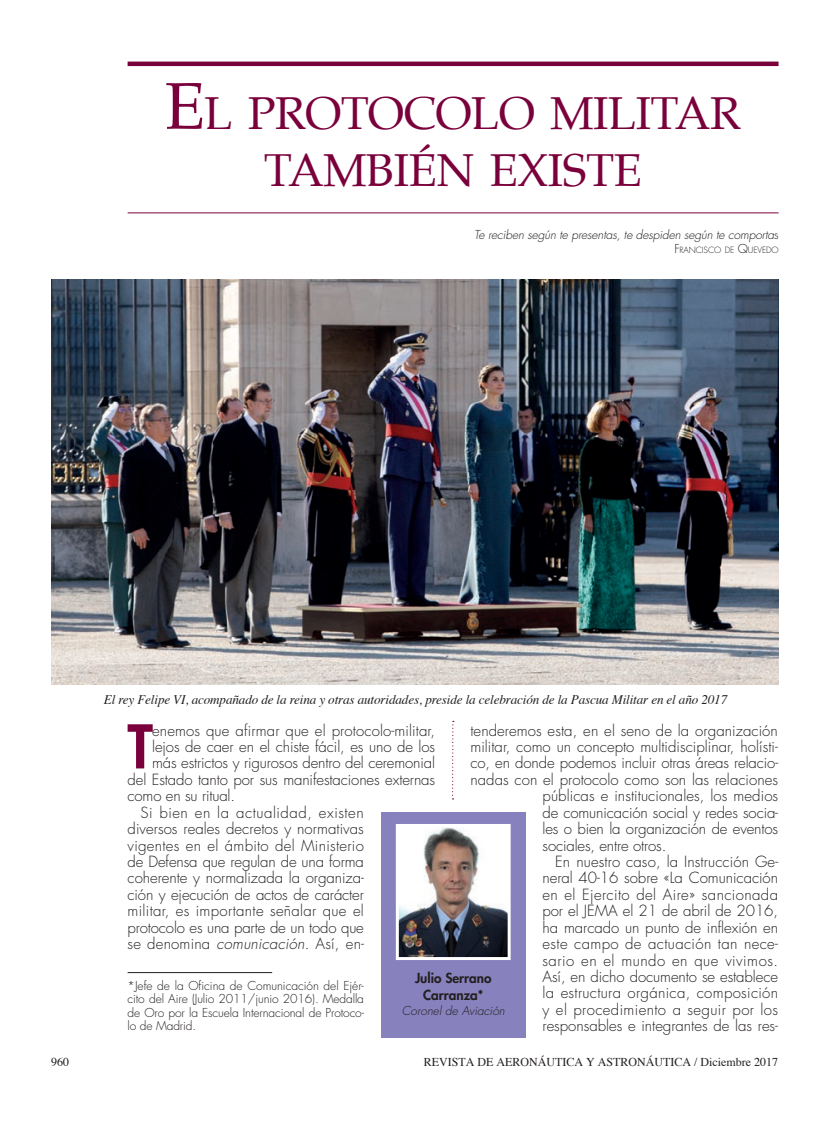
<style>
.page{position:relative;width:825px;height:1127px;background:#fff}
.page>*{position:absolute;margin:0;border:0;box-sizing:border-box;transform-origin:0 0}
.t1{font:800 58.5px "Futura";color:#7a003b;scale:.95 1}
.t2{font:46.2px/57px "Palatino";letter-spacing:-.015em;color:#7a003b;text-align:center}
.t3{font:300 15px "Futura";color:#231f20}
.t4{font:300 15px "Futura";letter-spacing:.02em;color:#231f20}
.t5{font:300 15px "Futura";letter-spacing:.025em;color:#231f20}
.t6{font:300 15px "Futura";letter-spacing:.035em;color:#231f20}
.t7{font:800 13.5px/16.5px "Futura";color:#231f20;text-align:center}
.t8{font:italic 13.2px "Times";letter-spacing:-.01em;color:#231f20}
.t9{font:300 12px/13.5px "Futura";letter-spacing:-.01em;color:#231f20;text-align:justify}
.t10{font:italic 300 12px "Futura";letter-spacing:-.01em;color:#231f20}
.t11{font:12px "Times";color:#231f20}
.t12{font:300 8.4px "Futura";letter-spacing:-.015em;color:#231f20}
.s1{font-size:66px}
.s2{font-style:normal}
.s3{font-size:12px}
.s4{font-style:italic}
</style>
<div class="page">
<svg style="left:452px;top:721px;width:2px;height:78px"></svg>
<hr style="left:128px;top:62px;width:651px;height:4px;background:#7a003b">
<hr style="left:128px;top:213px;width:651px;height:1px;background:#7a003b">
<div style="left:381px;top:812px;width:145px;height:226px;background:#8781bd"></div>
<img style="left:400px;top:828px;width:107px;height:128px">
<div style="left:396px;top:824px;width:115px;height:136px;border:3px solid #fff"></div>
<hr style="left:128px;top:972px;width:144px;height:1px;background:#231f20">
<img style="left:51px;top:279px;width:728px;height:406px">
<h2 class="t2" style="left:165px;top:84px;width:578px"><span class="s1">E</span>L PROTOCOLO MILITAR<br>TAMBIÉN EXISTE</h2>
<p class="t10" style="left:474px;top:227px;width:306px">Te reciben según te presentas, te despiden según te comporta<span class="s2">s</span></p>
<p class="t12" style="left:674px;top:244px;width:106px"><span class="s3">F</span>RANCISCO DE <span class="s3">Q</span>UEVEDO</p>
<p class="t8" style="left:104px;top:688px;width:625px">El rey Felipe VI, acompañado de la reina y otras autoridades, preside la celebración de la Pascua Militar en el año 2017</p>
<h1 class="t1" style="left:128px;top:708px;width:28px">T</h1>
<p class="t3" style="left:152px;top:720px;width:284px">enemos que afirmar que el protocolo-militar,</p>
<p class="t3" style="left:470px;top:720px;width:309px">tenderemos esta, en el seno de la organización</p>
<p class="t3" style="left:470px;top:737px;width:309px">militar, como un concepto multidisciplinar, holísti-</p>
<p class="t3" style="left:470px;top:753px;width:309px">co, en donde podemos incluir otras áreas relacio-</p>
<p class="t3" style="left:470px;top:770px;width:309px">nadas con el protocolo como son las relaciones</p>
<p class="t3" style="left:543px;top:786px;width:237px">públicas e institucionales, los medios</p>
<p class="t3" style="left:543px;top:803px;width:237px">de comunicación social y redes socia-</p>
<p class="t3" style="left:543px;top:819px;width:237px">les o bien la organización de eventos</p>
<p class="t3" style="left:543px;top:835px;width:125px">sociales, entre otros.</p>
<p class="t3" style="left:555px;top:852px;width:224px">En nuestro caso, la Instrucción Ge-</p>
<p class="t3" style="left:543px;top:868px;width:237px">neral 40-16 sobre «La Comunicación</p>
<p class="t5" style="left:543px;top:885px;width:237px">en el Ejercito del Aire» sancionada</p>
<p class="t3" style="left:543px;top:901px;width:237px">por el JEMA el 21 de abril de 2016,</p>
<p class="t3" style="left:543px;top:918px;width:237px">ha marcado un punto de inflexión en</p>
<p class="t5" style="left:543px;top:934px;width:237px">este campo de actuación tan nece-</p>
<p class="t6" style="left:543px;top:950px;width:237px">sario en el mundo en que vivimos.</p>
<p class="t3" style="left:543px;top:967px;width:237px">Así, en dicho documento se establece</p>
<p class="t4" style="left:543px;top:983px;width:237px">la estructura orgánica, composición</p>
<p class="t5" style="left:543px;top:1000px;width:237px">y el procedimiento a seguir por los</p>
<p class="t3" style="left:543px;top:1016px;width:237px">responsables e integrantes de las res-</p>
<p class="t3" style="left:152px;top:737px;width:285px">lejos de caer en el chiste fácil, es uno de los</p>
<p class="t3" style="left:152px;top:753px;width:284px">más estrictos y rigurosos dentro del ceremonial</p>
<p class="t3" style="left:128px;top:770px;width:309px">del Estado tanto por sus manifestaciones externas</p>
<p class="t3" style="left:128px;top:786px;width:109px">como en su ritual.</p>
<p class="t6" style="left:140px;top:803px;width:225px">Si bien en la actualidad, existen</p>
<p class="t3" style="left:128px;top:819px;width:238px">diversos reales decretos y normativas</p>
<p class="t4" style="left:128px;top:835px;width:238px">vigentes en el ámbito del Ministerio</p>
<p class="t3" style="left:128px;top:852px;width:238px">de Defensa que regulan de una forma</p>
<p class="t3" style="left:128px;top:868px;width:238px">coherente y normalizada la organiza-</p>
<p class="t3" style="left:128px;top:885px;width:238px">ción y ejecución de actos de carácter</p>
<p class="t4" style="left:128px;top:901px;width:238px">militar, es importante señalar que el</p>
<p class="t3" style="left:128px;top:918px;width:238px">protocolo es una parte de un todo que</p>
<p class="t3" style="left:128px;top:934px;width:238px">se denomina <span class="s4">comunicación</span>. Así, en-</p>
<p class="t7" style="left:415px;top:970px;width:78px">Julio Serrano<br>Carranza*</p>
<p class="t10" style="left:402px;top:1003px;width:105px">Coronel de Aviación</p>
<p class="t9" style="left:128px;top:979px;width:238px">*Jefe de la Oficina de Comunicación del Ejér&shy;cito del Aire (Julio 2011/junio 2016). Medalla de Oro por la Escuela Internacional de Protoco&shy;lo de Madrid.</p>
<p class="t11" style="left:51px;top:1050px;width:19px">960</p>
<p class="t11" style="left:424px;top:1050px;width:356px">REVISTA DE AERONÁUTICA Y ASTRONÁUTICA / Diciembre 2017</p>
</div>
